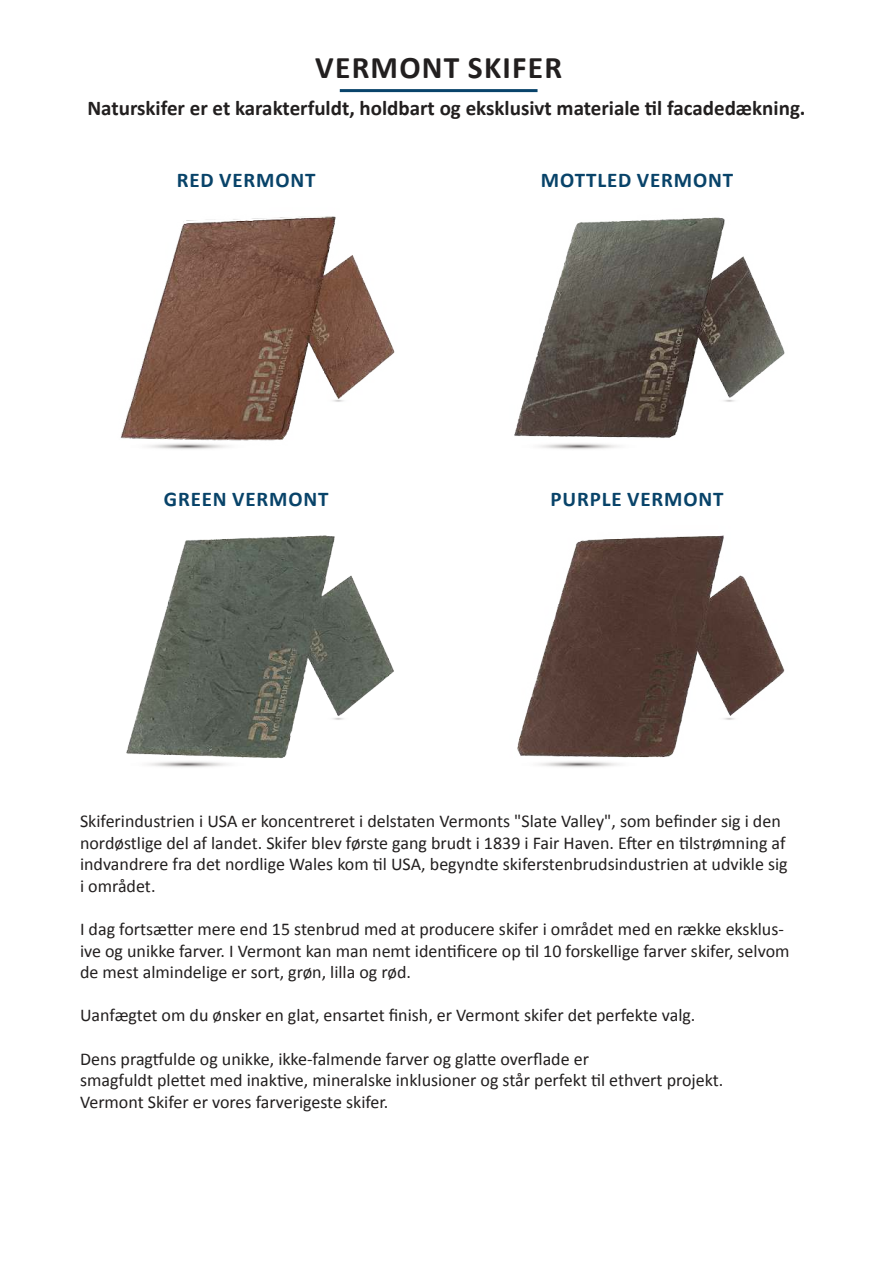
<style>
.page{position:relative;width:893px;height:1263px;background:#fff}
.page>*{position:absolute;margin:0;border:0;box-sizing:border-box;transform-origin:0 0}
.t1{font:700 31.5px "Calibri";letter-spacing:.04em;color:#221f1f}
.t2{font:700 21px "Calibri";color:#221f1f}
.t3{font:700 21px "Calibri";letter-spacing:.04em;color:#084369}
.t4{font:18px/21.6px "Calibri";color:#221f1f}
</style>
<div class="page">
<img style="left:120px;top:216px;width:275px;height:233px">
<hr style="left:340px;top:89px;width:197px;height:3px;background:#08436a">
<img style="left:514px;top:217px;width:271px;height:232px">
<img style="left:126px;top:535px;width:268px;height:232px">
<img style="left:517px;top:535px;width:268px;height:232px">
<h1 class="t1" style="left:315px;top:56px;width:248px">VERMONT SKIFER</h1>
<p class="t2" style="left:87px;top:94px;width:720px">Naturskifer er et karakterfuldt, holdbart og eksklusivt materiale til facadedækning.</p>
<p class="t3" style="left:177px;top:173px;width:140px">RED VERMONT</p>
<p class="t3" style="left:541px;top:167px;width:194px">MOTTLED VERMONT</p>
<p class="t3" style="left:164px;top:491px;width:166px">GREEN VERMONT</p>
<p class="t3" style="left:551px;top:485px;width:174px">PURPLE VERMONT</p>
<p class="t4" style="left:80px;top:810px;width:709px">Skiferindustrien i USA er koncentreret i delstaten Vermonts "Slate Valley", som befinder sig i den nordøstlige del af landet. Skifer blev første gang brudt i 1839 i Fair Haven. Efter en tilstrømning af indvandrere fra det nordlige Wales kom til USA, begyndte skiferstenbrudsindustrien at udvikle sig i området.</p>
<p class="t4" style="left:80px;top:918px;width:711px">I dag fortsætter mere end 15 stenbrud med at producere skifer i området med en række eksklus&shy;ive og unikke farver. I Vermont kan man nemt identificere op til 10 forskellige farver skifer, selvom de mest almindelige er sort, grøn, lilla og rød.</p>
<p class="t4" style="left:80px;top:1005px;width:617px">Uanfægtet om du ønsker en glat, ensartet finish, er Vermont skifer det perfekte valg.</p>
<p class="t4" style="left:80px;top:1048px;width:645px">Dens pragtfulde og unikke, ikke-falmende farver og glatte overflade er<br>smagfuldt plettet med inaktive, mineralske inklusioner og står perfekt til ethvert projekt.<br>Vermont Skifer er vores farverigeste skifer.</p>
</div>
